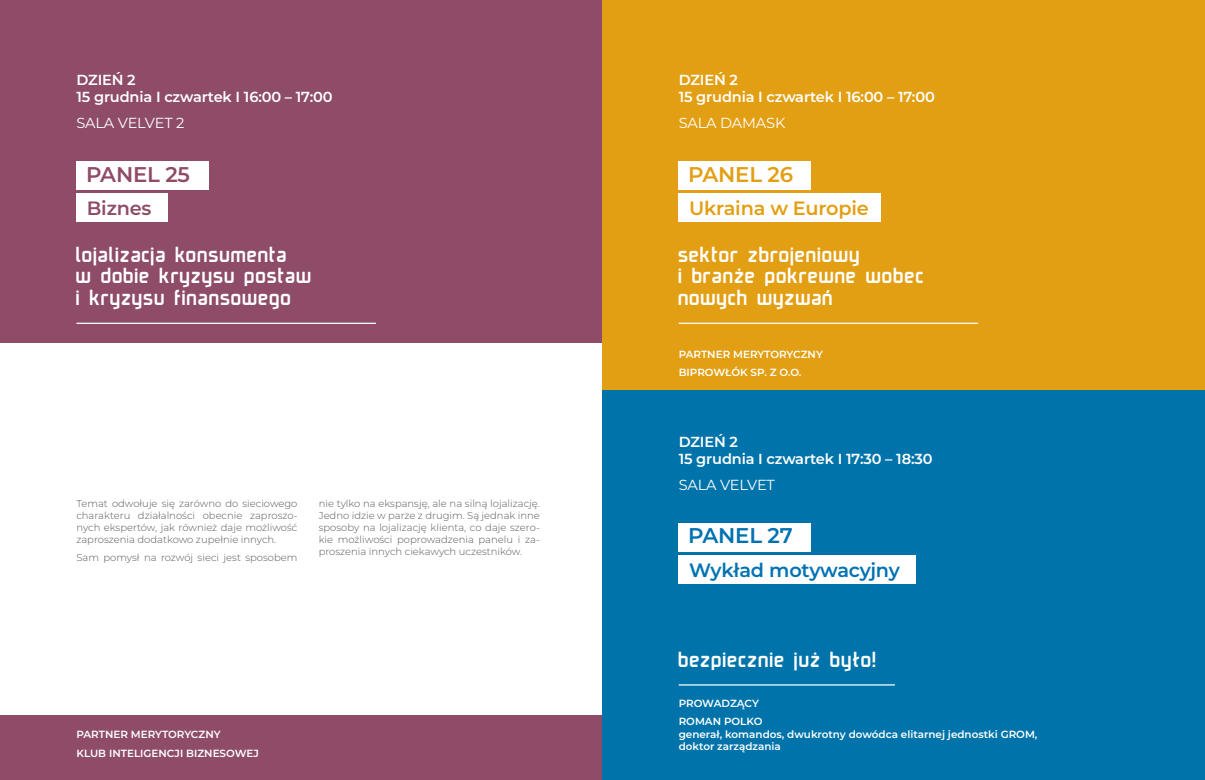
<style>
.page{position:relative;width:1205px;height:780px;background:#fff}
.page>*{position:absolute;margin:0;border:0;box-sizing:border-box;transform-origin:0 0}
.t1{font:21.62px/21.6px "lodzer";color:#fff}
.t2{font:600 21.25px "Montserrat";letter-spacing:-.01em;color:#8e4c69}
.t3{font:600 21.25px "Montserrat";letter-spacing:-.01em;color:#e39f13}
.t4{font:600 21.25px "Montserrat";letter-spacing:-.01em;color:#0072b2}
.t5{font:600 19.25px "Montserrat";letter-spacing:-.01em;color:#0072b2}
.t6{font:600 19.25px "Montserrat";letter-spacing:-.01em;color:#e39f13}
.t7{font:600 19.25px "Montserrat";letter-spacing:-.01em;color:#8e4c69}
.t8{font:600 14.5px/17.5px "Montserrat";letter-spacing:-.01em;color:#fff}
.t9{font:14.5px "Montserrat";letter-spacing:-.01em;color:#fff}
.t10{font:600 10.38px/12.5px "Montserrat";color:#fff}
.t11{font:300 10px/12px "Montserrat";color:#57585a;text-align:justify}
</style>
<div class="page">
<div style="left:0;top:0;width:603px;height:780px;background:#8e4c69"></div>
<div style="left:76px;top:193px;width:92px;height:29px;background:#fff"></div>
<hr style="left:76px;top:322px;width:300px;height:2px;background:#fff">
<div style="left:76px;top:161px;width:133px;height:29px;background:#fff"></div>
<div style="left:0;top:344px;width:603px;height:371px;background:#fff"></div>
<div style="left:602px;top:0;width:603px;height:390px;background:#e39f13"></div>
<div style="left:679px;top:193px;width:202px;height:29px;background:#fff"></div>
<hr style="left:679px;top:322px;width:299px;height:2px;background:#fff">
<div style="left:679px;top:161px;width:132px;height:29px;background:#fff"></div>
<div style="left:602px;top:390px;width:603px;height:390px;background:#0074aa"></div>
<div style="left:679px;top:555px;width:237px;height:28px;background:#fff"></div>
<hr style="left:679px;top:684px;width:216px;height:1px;background:#fff">
<div style="left:679px;top:522px;width:132px;height:29px;background:#fff"></div>
<p class="t8" style="left:76px;top:70px;width:258px">DZIEŃ 2<br>15 grudnia I czwartek I 16:00 – 17:00</p>
<p class="t9" style="left:76px;top:113px;width:110px">SALA VELVET 2</p>
<p class="t2" style="left:86px;top:159px;width:105px">PANEL 25</p>
<p class="t7" style="left:87px;top:195px;width:66px">Biznes</p>
<p class="t1" style="left:76px;top:243px;width:238px">lojalizacja konsumenta<br>w dobie kryzysu postaw i kryzysu finansowego</p>
<p class="t11" style="left:76px;top:497px;width:223px">Temat odwołuje się zarówno do sieciowego charakteru działalności obecnie zaproszo&shy;nych ekspertów, jak również daje możliwość zaproszenia dodatkowo zupełnie innych.</p>
<p class="t11" style="left:76px;top:551px;width:223px">Sam pomysł na rozwój sieci jest sposobem</p>
<p class="t11" style="left:319px;top:497px;width:223px">nie tylko na ekspansję, ale na silną lojalizację.<br>Jedno idzie w parze z drugim. Są jednak inne sposoby na lojalizację klienta, co daje szero&shy;kie możliwości poprowadzenia panelu i za&shy;proszenia innych ciekawych uczestników.</p>
<p class="t10" style="left:76px;top:728px;width:146px">PARTNER MERYTORYCZNY</p>
<p class="t10" style="left:76px;top:746px;width:184px">KLUB INTELIGENCJI BIZNESOWEJ</p>
<p class="t8" style="left:679px;top:70px;width:258px">DZIEŃ 2<br>15 grudnia I czwartek I 16:00 – 17:00</p>
<p class="t9" style="left:679px;top:113px;width:108px">SALA DAMASK</p>
<p class="t3" style="left:688px;top:159px;width:106px">PANEL 26</p>
<p class="t6" style="left:689px;top:195px;width:181px">Ukraina w Europie</p>
<p class="t1" style="left:679px;top:243px;width:248px">sektor zbrojeniowy<br>i branże pokrewne wobec nowych wyzwań</p>
<p class="t10" style="left:679px;top:347px;width:146px">PARTNER MERYTORYCZNY</p>
<p class="t10" style="left:679px;top:365px;width:124px">BIPROWŁÓK SP. Z O.O.</p>
<p class="t8" style="left:679px;top:432px;width:255px">DZIEŃ 2<br>15 grudnia I czwartek I 17:30 – 18:30</p>
<p class="t9" style="left:679px;top:475px;width:98px">SALA VELVET</p>
<p class="t4" style="left:688px;top:520px;width:106px">PANEL 27</p>
<p class="t5" style="left:689px;top:556px;width:212px">Wykład motywacyjny</p>
<p class="t1" style="left:679px;top:648px;width:200px">bezpiecznie już było!</p>
<p class="t10" style="left:679px;top:696px;width:82px">PROWADZĄCY</p>
<p class="t10" style="left:679px;top:714px;width:360px">ROMAN POLKO<br>generał, komandos, dwukrotny dowódca elitarnej jednostki GROM, doktor zarządzania</p>
</div>
